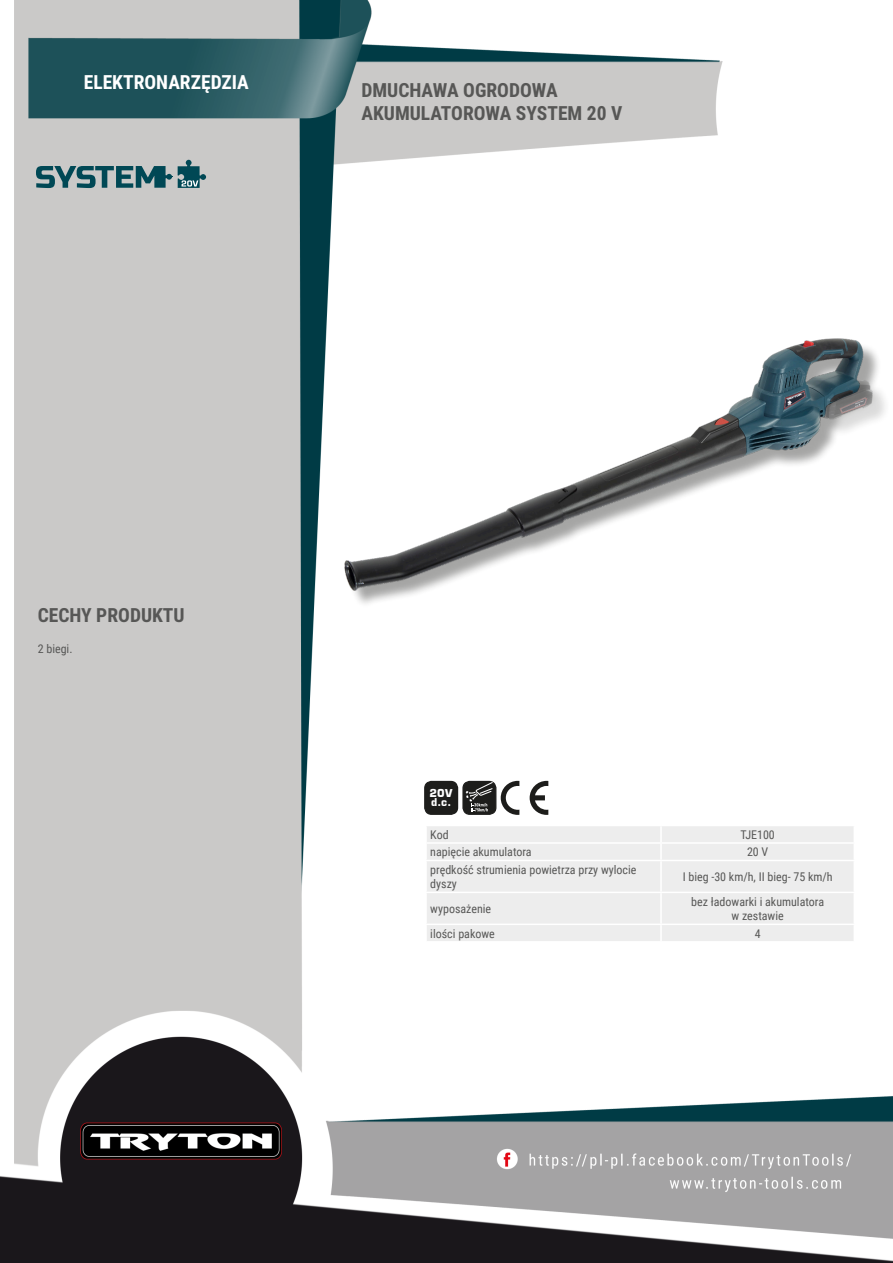
<style>
.page{position:relative;width:893px;height:1263px;background:#fff}
.page>*{position:absolute;margin:0;border:0;box-sizing:border-box;transform-origin:0 0}
.Lewo_bez_dzielenia{font:700 19.5px/23.4px "Roboto Condensed";color:#575756}
.Center{font:700 19.5px "Roboto Condensed";color:#fff}
.MateriaĹ__CECHY{font:700 19.5px "Roboto Condensed";color:#575756}
.Lewa{font:12px/14.4px "Roboto Condensed";color:#575756}
.Ĺšrodek{font:12px/14.4px "Roboto Condensed";color:#575756;text-align:center}
.Opisy{font:12px "Roboto Condensed";color:#575756}
.t1{font:700 10.8px/9.6px "Square 721 BT";color:#fff}
</style>
<div class="page">
<img style="left:0;top:0;width:893px;height:1263px">
<div style="left:348px;top:342px;width:542px;height:266px;background:#1d1d1b;opacity:.4"></div>
<img style="left:345px;top:339px;width:527px;height:251px">
<div style="left:427px;top:826px;width:427px;height:115px;background:#ededed"></div>
<svg style="left:425px;top:826px;width:2px;height:34px"></svg>
<hr style="left:425px;top:861px;width:2px;height:31px;background:#fff">
<hr style="left:425px;top:893px;width:2px;height:30px;background:#fff">
<svg style="left:425px;top:925px;width:2px;height:16px"></svg>
<svg style="left:660px;top:826px;width:2px;height:34px"></svg>
<hr style="left:660px;top:861px;width:2px;height:31px;background:#fff">
<hr style="left:660px;top:893px;width:2px;height:30px;background:#fff">
<svg style="left:660px;top:925px;width:2px;height:16px"></svg>
<svg style="left:854px;top:826px;width:1px;height:34px"></svg>
<hr style="left:854px;top:861px;width:1px;height:31px;background:#fff">
<hr style="left:854px;top:893px;width:1px;height:30px;background:#fff">
<svg style="left:854px;top:925px;width:1px;height:16px"></svg>
<hr style="left:425px;top:825px;width:236px;height:1px;background:#fff">
<hr style="left:661px;top:825px;width:194px;height:1px;background:#fff">
<hr style="left:425px;top:842px;width:236px;height:2px;background:#fff">
<hr style="left:661px;top:842px;width:194px;height:2px;background:#fff">
<hr style="left:425px;top:860px;width:236px;height:1px;background:#fff">
<hr style="left:661px;top:860px;width:194px;height:1px;background:#fff">
<hr style="left:425px;top:892px;width:236px;height:1px;background:#fff">
<hr style="left:661px;top:892px;width:194px;height:1px;background:#fff">
<hr style="left:425px;top:923px;width:236px;height:2px;background:#fff">
<hr style="left:661px;top:923px;width:194px;height:2px;background:#fff">
<hr style="left:425px;top:941px;width:236px;height:1px;background:#fff">
<hr style="left:661px;top:941px;width:194px;height:1px;background:#fff">
<div style="left:425px;top:781px;width:33px;height:33px;background:#1d1d1b;border-radius:7px"></div>
<div style="left:424px;top:781px;width:34px;height:34px;border:1px solid #1d1d1b;border-radius:7px"></div>
<div style="left:463px;top:781px;width:33px;height:33px;background:#1d1d1b;border-radius:7px"></div>
<div style="left:462px;top:781px;width:34px;height:34px;border:1px solid #1d1d1b;border-radius:7px"></div>
<svg style="left:465px;top:781px;width:29px;height:31px"></svg>
<svg style="left:530px;top:781px;width:18px;height:34px"></svg>
<svg style="left:501px;top:781px;width:18px;height:34px"></svg>
<svg style="left:36px;top:166px;width:136px;height:22px;background:#577f86"></svg>
<svg style="left:178px;top:160px;width:28px;height:28px"></svg>
<p class="Center" style="left:84px;top:69px;width:167px">ELEKTRONARZĘDZIA</p>
<p class="Lewo_bez_dzielenia" style="left:361px;top:77px;width:262px">DMUCHAWA OGRODOWA<br>AKUMULATOROWA SYSTEM 20 V</p>
<p class="MateriaĹ__CECHY" style="left:38px;top:601px;width:148px">CECHY PRODUKTU</p>
<p class="Opisy" style="left:38px;top:640px;width:36px">2 biegi.</p>
<p class="t1" style="left:430px;top:788px;width:25px">20V d.c.</p>
<p class="Lewa" style="left:430px;top:827px;width:20px">Kod</p>
<p class="Ĺšrodek" style="left:740px;top:827px;width:36px">TJE100</p>
<p class="Lewa" style="left:430px;top:844px;width:103px">napięcie akumulatora</p>
<p class="Ĺšrodek" style="left:747px;top:844px;width:23px">20 V</p>
<p class="Lewa" style="left:430px;top:862px;width:208px">prędkość strumienia powietrza przy wylocie dyszy</p>
<p class="Ĺšrodek" style="left:683px;top:869px;width:152px">I bieg -30 km/h, II bieg- 75 km/h</p>
<p class="Lewa" style="left:430px;top:901px;width:62px">wyposażenie</p>
<p class="Ĺšrodek" style="left:691px;top:894px;width:134px">bez ładowarki i akumulatora w zestawie</p>
<p class="Lewa" style="left:430px;top:926px;width:66px">ilości pakowe</p>
<p class="Ĺšrodek" style="left:755px;top:926px;width:7px">4</p>
</div>
